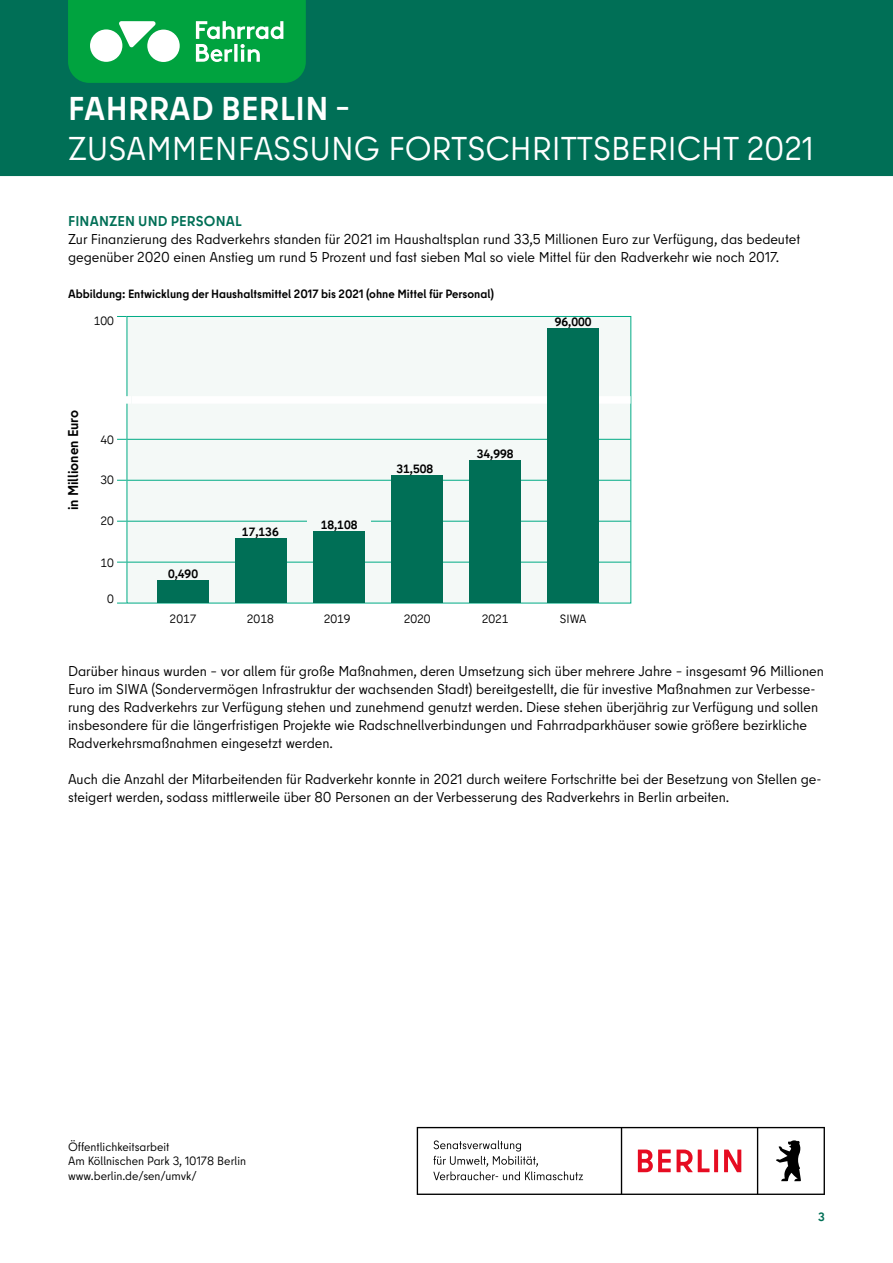
<style>
.page{position:relative;width:893px;height:1263px;background:#fff}
.page>*{position:absolute;margin:0;border:0;box-sizing:border-box;transform-origin:0 0}
.t1{font:33px "Berlin Type";color:#fff}
.t2{font:700 33px "Berlin Type";letter-spacing:.01em;color:#fff}
.t3{font:14.25px/18px "Berlin Type";color:#000}
.t4{font:700 14.25px "Berlin Type";letter-spacing:.01em;color:#006f56}
.t5{font:700 14.25px "Berlin Type";color:#000}
.t6{font:12px/14.4px "Berlin Type";color:#000}
.t7{font:700 12px "Berlin Type";color:#000}
.t8{font:700 12px "Berlin Type";color:#006f56}
</style>
<div class="page">
<div style="left:0;top:0;width:893px;height:176px;background:#006f56"></div>
<svg style="left:417px;top:1127px;width:408px;height:68px"></svg>
<div style="left:127px;top:316px;width:504px;height:287px;background:#f4f9f7;border:1px solid #00ab85"></div>
<div style="left:122px;top:396px;width:9px;height:8px;background:#fff"></div>
<div style="left:132px;top:396px;width:498px;height:8px;background:#fff"></div>
<hr style="left:127px;top:439px;width:503px;height:1px;background:#00ab85">
<hr style="left:127px;top:480px;width:503px;height:1px;background:#00ab85">
<hr style="left:127px;top:521px;width:503px;height:1px;background:#00ab85">
<hr style="left:127px;top:562px;width:503px;height:1px;background:#00ab85">
<div style="left:158px;top:580px;width:51px;height:23px;background:#006f56"></div>
<div style="left:548px;top:328px;width:51px;height:275px;background:#006f56"></div>
<div style="left:307px;top:521px;width:64px;height:10px;background:#f4f9f7"></div>
<div style="left:236px;top:538px;width:51px;height:65px;background:#006f56"></div>
<div style="left:314px;top:531px;width:51px;height:72px;background:#006f56"></div>
<div style="left:392px;top:476px;width:51px;height:127px;background:#006f56"></div>
<div style="left:470px;top:460px;width:51px;height:143px;background:#006f56"></div>
<svg style="left:68px;top:0;width:238px;height:83px;background:#2bb260"></svg>
<p class="t2" style="left:68px;top:88px;width:284px">FAHRRAD BERLIN –</p>
<p class="t1" style="left:68px;top:128px;width:747px">ZUSAMMENFASSUNG FORTSCHRITTSBERICHT 2021</p>
<h5 class="t4" style="left:68px;top:212px;width:175px">FINANZEN UND PERSONAL</h5>
<p class="t3" style="left:68px;top:230px;width:734px">Zur Finanzierung des Radverkehrs standen für 2021 im Haushaltsplan rund 33,5 Millionen Euro zur Verfügung, das bedeutet gegenüber 2020 einen Anstieg um rund 5 Prozent und fast sieben Mal so viele Mittel für den Radverkehr wie noch 2017.</p>
<h6 class="t7" style="left:68px;top:286px;width:427px">Abbildung: Entwicklung der Haushaltsmittel 2017 bis 2021 (ohne Mittel für Personal)</h6>
<p class="t6" style="left:94px;top:314px;width:22px">100</p>
<p class="t5" style="left:64px;top:510px;width:102px;rotate:-90deg">in Millionen Euro</p>
<p class="t6" style="left:100px;top:432px;width:15px">40</p>
<p class="t6" style="left:100px;top:473px;width:15px">30</p>
<p class="t6" style="left:100px;top:513px;width:15px">20</p>
<p class="t6" style="left:100px;top:555px;width:15px">10</p>
<p class="t6" style="left:107px;top:591px;width:8px">0</p>
<p class="t7" style="left:555px;top:314px;width:38px">96,000</p>
<p class="t7" style="left:242px;top:524px;width:38px">17,136</p>
<p class="t7" style="left:321px;top:517px;width:38px">18,108</p>
<p class="t7" style="left:397px;top:462px;width:38px">31,508</p>
<p class="t7" style="left:477px;top:446px;width:38px">34,998</p>
<p class="t7" style="left:168px;top:566px;width:32px">0,490</p>
<p class="t6" style="left:170px;top:611px;width:28px">2017</p>
<p class="t6" style="left:247px;top:611px;width:28px">2018</p>
<p class="t6" style="left:324px;top:611px;width:28px">2019</p>
<p class="t6" style="left:404px;top:611px;width:28px">2020</p>
<p class="t6" style="left:482px;top:611px;width:28px">2021</p>
<p class="t6" style="left:560px;top:611px;width:28px">SIWA</p>
<p class="t3" style="left:68px;top:662px;width:757px">Darüber hinaus wurden – vor allem für große Maßnahmen, deren Umsetzung sich über mehrere Jahre – insgesamt 96 Millionen Euro im SIWA (Sondervermögen Infrastruktur der wachsenden Stadt) bereitgestellt, die für investive Maßnahmen zur Verbesse&shy;rung des Radverkehrs zur Verfügung stehen und zunehmend genutzt werden. Diese stehen überjährig zur Verfügung und sollen insbesondere für die längerfristigen Projekte wie Radschnellverbindungen und Fahrradparkhäuser sowie größere bezirkliche Radverkehrsmaßnahmen eingesetzt werden.</p>
<p class="t3" style="left:68px;top:770px;width:755px">Auch die Anzahl der Mitarbeitenden für Radverkehr konnte in 2021 durch weitere Fortschritte bei der Besetzung von Stellen ge&shy;steigert werden, sodass mittlerweile über 80 Personen an der Verbesserung des Radverkehrs in Berlin arbeiten.</p>
<p class="t6" style="left:68px;top:1139px;width:180px">Öffentlichkeitsarbeit<br>Am Köllnischen Park 3, 10178 Berlin www.berlin.de/sen/umvk/</p>
<p class="t8" style="left:818px;top:1209px;width:8px">3</p>
</div>
